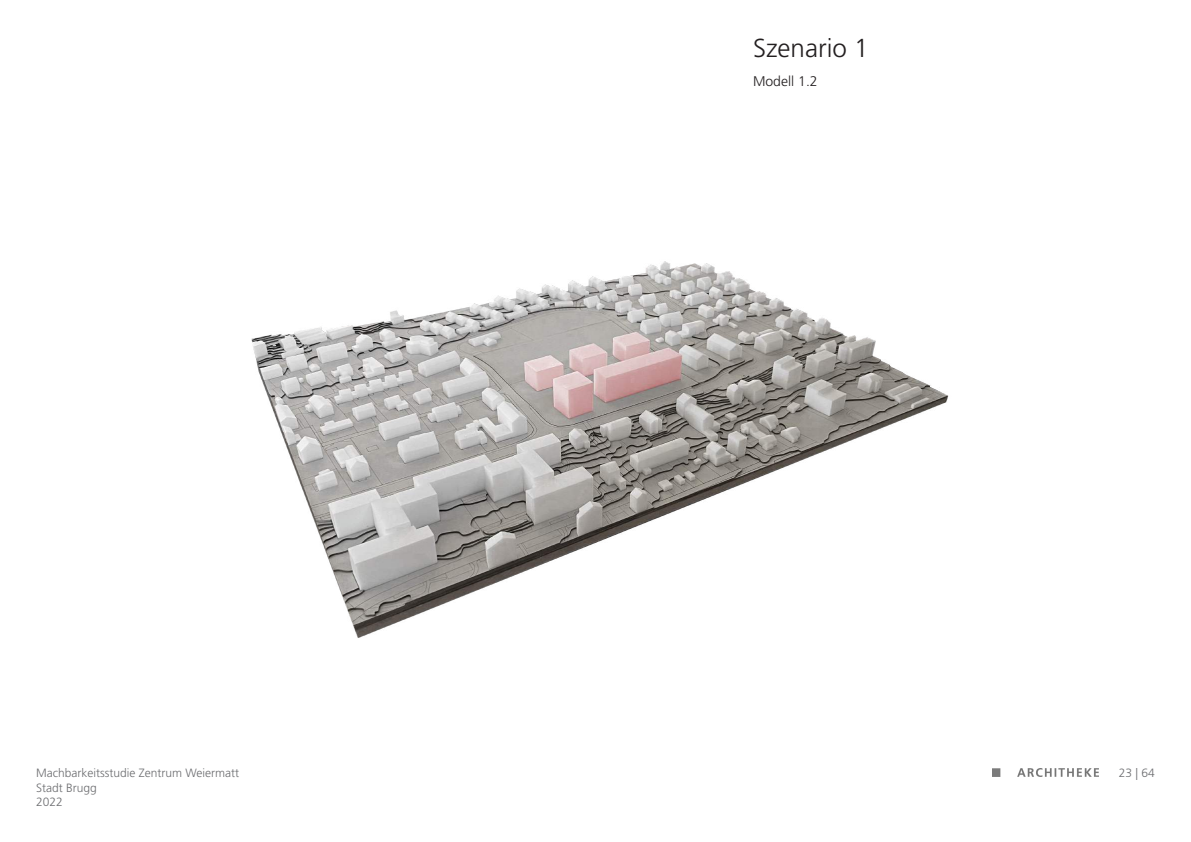
<style>
.page{position:relative;width:1191px;height:842px;background:#fff}
.page>*{position:absolute;margin:0;border:0;box-sizing:border-box;transform-origin:0 0}
.t1{font:300 26px "Frutiger LT Std";color:#231f20}
.t2{font:300 14px "Frutiger LT Std";color:#231f20}
.t3{font:300 12px/14.4px "Frutiger LT Std";color:#6c6d70}
</style>
<div class="page">
<img style="left:992px;top:768px;width:107px;height:9px">
<img style="left:251px;top:261px;width:698px;height:377px">
<h1 class="t1" style="left:753px;top:33px;width:117px">Szenario 1</h1>
<p class="t2" style="left:753px;top:73px;width:66px">Modell 1.2</p>
<p class="t3" style="left:36px;top:766px;width:205px">Machbarkeitsstudie Zentrum Weiermatt<br>Stadt Brugg<br>2022</p>
<p class="t3" style="left:1119px;top:766px;width:38px">23 | 64</p>
</div>
